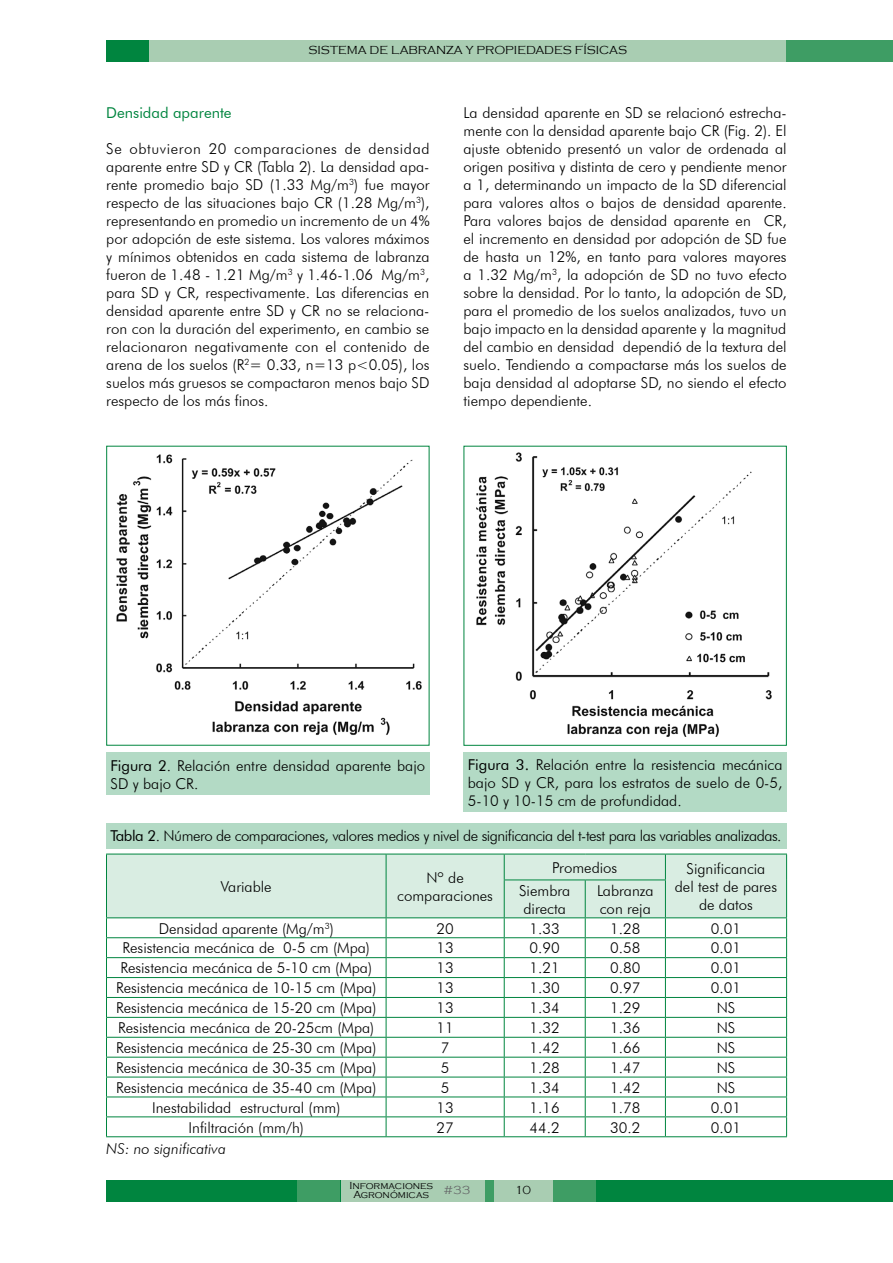
<style>
.page{position:relative;width:893px;height:1263px;background:#fff}
.page>*{position:absolute;margin:0;border:0;box-sizing:border-box;transform-origin:0 0}
.t1{font:300 15px/18px "Futura BT";color:#000;text-align:justify}
.t2{font:300 15px "Futura BT";letter-spacing:-.03em;color:#000}
.t3{font:italic 300 15px "Futura BT";color:#000}
.t4{font:15px "Futura BT";color:#00853f}
.t5{font:300 12px "Copperplate Gothic";color:#000}
.t6{font:300 10.5px/9px "Copperplate Gothic";color:#000}
.s1{font-weight:400}
</style>
<div class="page">
<div style="left:106px;top:1180px;width:787px;height:21px;background:#00853f"></div>
<div style="left:298px;top:1180px;width:42px;height:21px;background:#3e9d64"></div>
<div style="left:341px;top:1180px;width:212px;height:21px;background:#a9cdb2"></div>
<div style="left:553px;top:1180px;width:42px;height:21px;background:#3e9d64"></div>
<div style="left:485px;top:1180px;width:8px;height:21px;background:#3e9d64"></div>
<div style="left:106px;top:40px;width:787px;height:22px;background:#a9cdb2"></div>
<div style="left:106px;top:40px;width:43px;height:22px;background:#00853f"></div>
<div style="left:787px;top:40px;width:106px;height:22px;background:#3e9d64"></div>
<div style="left:106px;top:823px;width:681px;height:25px;background:#b3dac5"></div>
<svg style="left:106px;top:854px;width:681px;height:282px"></svg>
<hr style="left:106px;top:1136px;width:280px;height:1px;background:#00853f">
<hr style="left:386px;top:1136px;width:118px;height:1px;background:#00853f">
<hr style="left:504px;top:1136px;width:81px;height:1px;background:#00853f">
<hr style="left:585px;top:1136px;width:80px;height:1px;background:#00853f">
<hr style="left:665px;top:1136px;width:122px;height:1px;background:#00853f">
<div style="left:106px;top:753px;width:323px;height:42px;background:#b3dac5"></div>
<img style="left:116px;top:454px;width:306px;height:281px">
<div style="left:464px;top:753px;width:323px;height:59px;background:#b3dac5"></div>
<img style="left:476px;top:452px;width:296px;height:285px">
<div style="left:464px;top:446px;width:323px;height:300px;border:1px solid #00853f"></div>
<p class="t5" style="left:308px;top:44px;width:320px">SISTEMA DE LABRANZA Y PROPIEDADES FÍSICAS</p>
<p class="t4" style="left:106px;top:103px;width:127px">Densidad aparente</p>
<p class="t1" style="left:106px;top:139px;width:325px">Se obtuvieron 20 comparaciones de densidad aparente entre SD y CR (Tabla 2). La densidad apa&shy;rente promedio bajo SD (1.33 Mg/m<sup>3</sup>) fue mayor respecto de las situaciones bajo CR (1.28 Mg/m<sup>3</sup>), representando en promedio un incremento de un 4% por adopción de este sistema. Los valores máximos y mínimos obtenidos en cada sistema de labranza fueron de 1.48 - 1.21 Mg/m<sup>3</sup> y 1.46-1.06 Mg/m<sup>3</sup>, para SD y CR, respectivamente. Las diferencias en densidad aparente entre SD y CR no se relaciona&shy;ron con la duración del experimento, en cambio se relacionaron negativamente con el contenido de arena de los suelos (R<sup>2</sup>= 0.33, n=13 p&lt;0.05), los suelos más gruesos se compactaron menos bajo SD respecto de los más finos.</p>
<p class="t1" style="left:463px;top:103px;width:325px">La densidad aparente en SD se relacionó estrecha&shy;mente con la densidad aparente bajo CR (Fig. 2). El ajuste obtenido presentó un valor de ordenada al origen positiva y distinta de cero y pendiente menor a 1, determinando un impacto de la SD diferencial para valores altos o bajos de densidad aparente.<br>Para valores bajos de densidad aparente en CR, el incremento en densidad por adopción de SD fue de hasta un 12%, en tanto para valores mayores a 1.32 Mg/m<sup>3</sup>, la adopción de SD no tuvo efecto sobre la densidad. Por lo tanto, la adopción de SD, para el promedio de los suelos analizados, tuvo un bajo impacto en la densidad aparente y la magnitud del cambio en densidad dependió de la textura del suelo. Tendiendo a compactarse más los suelos de baja densidad al adoptarse SD, no siendo el efecto tiempo dependiente.</p>
<p class="t1" style="left:111px;top:756px;width:316px"><span class="s1">Figura 2</span>. Relación entre densidad aparente bajo<br>SD y bajo CR.</p>
<p class="t1" style="left:468px;top:756px;width:316px"><span class="s1">Figura 3.</span> Relación entre la resistencia mecánica bajo SD y CR, para los estratos de suelo de 0-5, 5-10 y 10-15 cm de profundidad.</p>
<p class="t2" style="left:111px;top:827px;width:673px"><span class="s1">Tabla 2</span>. Número de comparaciones, valores medios y nivel de significancia del t-test para las variables analizadas.</p>
<p class="t1" style="left:221px;top:877px;width:52px">Variable</p>
<p class="t1" style="left:397px;top:868px;width:97px;text-align:center">Nº de comparaciones</p>
<p class="t1" style="left:552px;top:858px;width:67px">Promedios</p>
<p class="t1" style="left:675px;top:859px;width:104px;text-align:center">Significancia<br>del test de pares de datos</p>
<p class="t1" style="left:519px;top:881px;width:53px">Siembra directa</p>
<p class="t1" style="left:597px;top:881px;width:58px">Labranza con reja</p>
<p class="t1" style="left:159px;top:919px;width:177px">Densidad aparente (Mg/m<sup>3</sup>)</p>
<p class="t1" style="left:436px;top:919px;width:19px">20</p>
<p class="t1" style="left:530px;top:919px;width:32px">1.33</p>
<p class="t1" style="left:610px;top:919px;width:32px">1.28</p>
<p class="t1" style="left:711px;top:919px;width:32px">0.01</p>
<p class="t1" style="left:123px;top:939px;width:249px">Resistencia mecánica de 0-5 cm (Mpa)</p>
<p class="t1" style="left:436px;top:939px;width:19px">13</p>
<p class="t1" style="left:530px;top:939px;width:32px">0.90</p>
<p class="t1" style="left:610px;top:939px;width:32px">0.58</p>
<p class="t1" style="left:711px;top:939px;width:32px">0.01</p>
<p class="t1" style="left:120px;top:959px;width:253px">Resistencia mecánica de 5-10 cm (Mpa)</p>
<p class="t1" style="left:436px;top:959px;width:19px">13</p>
<p class="t1" style="left:530px;top:959px;width:32px">1.21</p>
<p class="t1" style="left:610px;top:959px;width:32px">0.80</p>
<p class="t1" style="left:711px;top:959px;width:32px">0.01</p>
<p class="t1" style="left:116px;top:979px;width:262px">Resistencia mecánica de 10-15 cm (Mpa)</p>
<p class="t1" style="left:436px;top:979px;width:19px">13</p>
<p class="t1" style="left:530px;top:979px;width:32px">1.30</p>
<p class="t1" style="left:610px;top:979px;width:32px">0.97</p>
<p class="t1" style="left:711px;top:979px;width:32px">0.01</p>
<p class="t1" style="left:116px;top:999px;width:262px">Resistencia mecánica de 15-20 cm (Mpa)</p>
<p class="t1" style="left:436px;top:999px;width:19px">13</p>
<p class="t1" style="left:530px;top:999px;width:32px">1.34</p>
<p class="t1" style="left:610px;top:999px;width:32px">1.29</p>
<p class="t1" style="left:717px;top:999px;width:20px">NS</p>
<p class="t1" style="left:118px;top:1018px;width:258px">Resistencia mecánica de 20-25cm (Mpa)</p>
<p class="t1" style="left:436px;top:1018px;width:19px">11</p>
<p class="t1" style="left:530px;top:1018px;width:32px">1.32</p>
<p class="t1" style="left:610px;top:1018px;width:32px">1.36</p>
<p class="t1" style="left:717px;top:1018px;width:20px">NS</p>
<p class="t1" style="left:116px;top:1038px;width:262px">Resistencia mecánica de 25-30 cm (Mpa)</p>
<p class="t1" style="left:441px;top:1038px;width:10px">7</p>
<p class="t1" style="left:530px;top:1038px;width:32px">1.42</p>
<p class="t1" style="left:610px;top:1038px;width:32px">1.66</p>
<p class="t1" style="left:717px;top:1038px;width:20px">NS</p>
<p class="t1" style="left:116px;top:1058px;width:262px">Resistencia mecánica de 30-35 cm (Mpa)</p>
<p class="t1" style="left:441px;top:1058px;width:10px">5</p>
<p class="t1" style="left:530px;top:1058px;width:32px">1.28</p>
<p class="t1" style="left:610px;top:1058px;width:32px">1.47</p>
<p class="t1" style="left:717px;top:1058px;width:20px">NS</p>
<p class="t1" style="left:116px;top:1078px;width:262px">Resistencia mecánica de 35-40 cm (Mpa)</p>
<p class="t1" style="left:441px;top:1078px;width:10px">5</p>
<p class="t1" style="left:530px;top:1078px;width:32px">1.34</p>
<p class="t1" style="left:610px;top:1078px;width:32px">1.42</p>
<p class="t1" style="left:717px;top:1078px;width:20px">NS</p>
<p class="t1" style="left:152px;top:1098px;width:190px">Inestabilidad estructural (mm)</p>
<p class="t1" style="left:436px;top:1098px;width:19px">13</p>
<p class="t1" style="left:530px;top:1098px;width:32px">1.16</p>
<p class="t1" style="left:610px;top:1098px;width:32px">1.78</p>
<p class="t1" style="left:711px;top:1098px;width:32px">0.01</p>
<p class="t1" style="left:189px;top:1118px;width:117px">Infiltración (mm/h)</p>
<p class="t1" style="left:436px;top:1118px;width:19px">27</p>
<p class="t1" style="left:530px;top:1118px;width:32px">44.2</p>
<p class="t1" style="left:610px;top:1118px;width:32px">30.2</p>
<p class="t1" style="left:711px;top:1118px;width:32px">0.01</p>
<p class="t3" style="left:106px;top:1139px;width:121px">NS: no significativa</p>
<p class="t6" style="left:353px;top:1181px;width:118px;text-indent:-4px">Informaciones<br>Agronómicas <sup>#33</sup></p>
<p class="t5" style="left:515px;top:1184px;width:18px">10</p>
</div>
